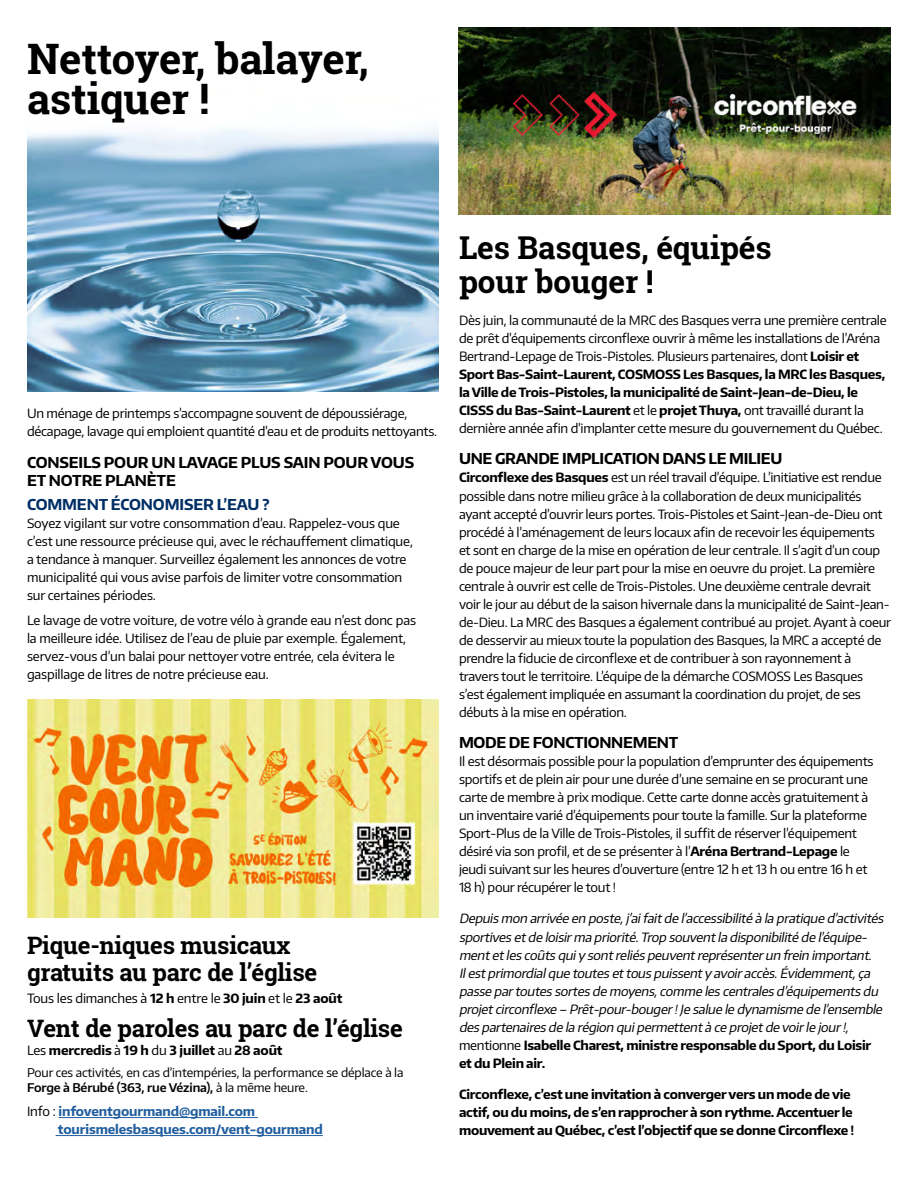
<style>
.page{position:relative;width:918px;height:1188px;background:#fff}
.page>*{position:absolute;margin:0;border:0;box-sizing:border-box;transform-origin:0 0}
.t1{font:700 42px/40.5px "Roboto Slab";letter-spacing:-.005em;color:#000}
.t2{font:700 31.5px/34.5px "Roboto Slab";letter-spacing:-.005em;color:#000}
.t3{font:700 24px/27px "Roboto Slab";letter-spacing:-.01em;color:#000}
.t4{font:700 15px/18px "Encode Sans";letter-spacing:-.02em;color:#000}
.t5{font:700 15px "Encode Sans";letter-spacing:-.01em;color:#002f65}
.t6{font:12.75px/18px "Encode Sans";letter-spacing:-.02em;color:#000}
.t7{font:italic 12.75px/18px "Encode Sans";color:#000}
.t8{font:700 12.75px/18px "Encode Sans";letter-spacing:-.02em;color:#000}
.t9{font:700 12.75px/18px "Encode Sans";letter-spacing:-.01em;color:#215e9e}
.t10{font:12px/15px "Encode Sans";letter-spacing:-.01em;color:#000}
.s1{font-weight:700}
.s2{font-weight:400}
.s3{font-weight:600}
.s4{font-weight:400;color:#000}
.s5{font-style:normal}
.s6{font-weight:700;font-style:normal}
</style>
<div class="page">
<hr style="left:59px;top:1117px;width:199px;height:1px;background:#215e9e">
<hr style="left:56px;top:1135px;width:267px;height:1px;background:#215e9e">
<img style="left:27px;top:700px;width:411px;height:218px">
<img style="left:27px;top:129px;width:411px;height:263px">
<img style="left:459px;top:27px;width:432px;height:188px">
<h1 class="t1" style="left:27px;top:38px;width:343px">Nettoyer, balayer, astiquer !</h1>
<p class="t6" style="left:27px;top:404px;width:412px">Un ménage de printemps s’accompagne souvent de dépoussiérage, décapage, lavage qui emploient quantité d’eau et de produits nettoyants.</p>
<p class="t4" style="left:27px;top:453px;width:389px">CONSEILS POUR UN LAVAGE PLUS SAIN POUR VOUS<br>ET NOTRE PLANÈTE</p>
<p class="t5" style="left:27px;top:495px;width:244px">COMMENT ÉCONOMISER L’EAU ?</p>
<p class="t6" style="left:27px;top:514px;width:388px">Soyez vigilant sur votre consommation d’eau. Rappelez-vous que c’est une ressource précieuse qui, avec le réchauffement climatique, a tendance à manquer. Surveillez également les annonces de votre municipalité qui vous avise parfois de limiter votre consommation sur certaines périodes.</p>
<p class="t6" style="left:27px;top:611px;width:391px">Le lavage de votre voiture, de votre vélo à grande eau n’est donc pas la meilleure idée. Utilisez de l’eau de pluie par exemple. Également, servez-vous d’un balai pour nettoyer votre entrée, cela évitera le gaspillage de litres de notre précieuse eau.</p>
<h3 class="t3" style="left:27px;top:932px;width:292px">Pique-niques musicaux gratuits au parc de l’église</h3>
<p class="t6" style="left:27px;top:989px;width:317px">Tous les dimanches à <span class="s1">12 h</span> entre le <span class="s1">30 juin</span> et le <span class="s1">23 août</span></p>
<h3 class="t3" style="left:27px;top:1015px;width:377px">Vent de paroles au parc de l’église</h3>
<p class="t8" style="left:27px;top:1041px;width:257px"><span class="s2">Les</span> mercredis <span class="s2">à</span> 19 h <span class="s2">du</span> 3 juillet <span class="s2">au</span> 28 août</p>
<p class="t10" style="left:27px;top:1064px;width:378px">Pour ces activités, en cas d’intempéries, la performance se déplace à la<br><span class="s3">Forge à Bérubé (363, rue Vézina),</span> à la même heure.</p>
<p class="t9" style="left:58px;top:1102px;width:266px;text-indent:-31px"><span class="s4">Info :</span> infoventgourmand@gmail.com tourismelesbasques.com/vent-gourmand</p>
<h2 class="t2" style="left:459px;top:230px;width:314px">Les Basques, équipés pour bouger !</h2>
<p class="t6" style="left:459px;top:311px;width:429px">Dès juin, la communauté de la MRC des Basques verra une première centrale de prêt d’équipements circonflexe ouvrir à même les installations de l’Aréna Bertrand-Lepage de Trois-Pistoles. Plusieurs partenaires, dont <span class="s1">Loisir et Sport Bas-Saint-Laurent, COSMOSS Les Basques, la MRC les Basques, la Ville de Trois-Pistoles, la municipalité de Saint-Jean-de-Dieu, le CISSS du Bas-Saint-Laurent</span> et le <span class="s1">projet Thuya,</span> ont travaillé durant la dernière année afin d’implanter cette mesure du gouvernement du Québec.</p>
<p class="t4" style="left:459px;top:449px;width:325px">UNE GRANDE IMPLICATION DANS LE MILIEU</p>
<p class="t6" style="left:459px;top:468px;width:434px"><span class="s1">Circonflexe des Basques</span> est un réel travail d’équipe. L’initiative est rendue possible dans notre milieu grâce à la collaboration de deux municipalités ayant accepté d’ouvrir leurs portes. Trois-Pistoles et Saint-Jean-de-Dieu ont procédé à l’aménagement de leurs locaux afin de recevoir les équipements<br>et sont en charge de la mise en opération de leur centrale. Il s’agit d’un coup de pouce majeur de leur part pour la mise en oeuvre du projet. La première centrale à ouvrir est celle de Trois-Pistoles. Une deuxième centrale devrait voir le jour au début de la saison hivernale dans la municipalité de Saint-Jean&shy;de-Dieu. La MRC des Basques a également contribué au projet. Ayant à coeur de desservir au mieux toute la population des Basques, la MRC a accepté de prendre la fiducie de circonflexe et de contribuer à son rayonnement à travers tout le territoire. L’équipe de la démarche COSMOSS Les Basques s’est également impliquée en assumant la coordination du projet, de ses débuts à la mise en opération.</p>
<p class="t4" style="left:459px;top:733px;width:221px">MODE DE FONCTIONNEMENT</p>
<p class="t6" style="left:459px;top:752px;width:416px">Il est désormais possible pour la population d’emprunter des équipements sportifs et de plein air pour une durée d’une semaine en se procurant une carte de membre à prix modique. Cette carte donne accès gratuitement à un inventaire varié d’équipements pour toute la famille. Sur la plateforme Sport-Plus de la Ville de Trois-Pistoles, il suffit de réserver l’équipement désiré via son profil, et de se présenter à l’<span class="s1">Aréna Bertrand-Lepage</span> le jeudi suivant sur les heures d’ouverture (entre 12 h et 13 h ou entre 16 h et 18 h) pour récupérer le tout !</p>
<p class="t7" style="left:459px;top:909px;width:429px">Depuis mon arrivée en poste,j ’aifaitde l’accessibilité à la pratique d’activités sportives etde loisirma priorité.Trop souventla disponibilité de l’équipe&shy;mentetles coûts quiy sontreliés peuventreprésenterun frein important.<br>Ilestprimordialque toutes ettous puissenty avoiraccès.Évidemment,ça passe partoutes sortes de moyens,comme les centrales d’équipements du projetcirconflexe – Prêt-pour-bouger!Je salue le dynamisme de l’ensemble des partenaires de la région quipermettentà ce projetde voirle jour!, <span class="s5">mentionne</span> <span class="s6">Isabelle Charest, ministre responsable du Sport, du Loisir et du Plein air.</span></p>
<p class="t8" style="left:459px;top:1085px;width:397px">Circonflexe, c’est une invitation à converger vers un mode de vie actif, ou du moins, de s’en rapprocher à son rythme. Accentuer le mouvement au Québec, c’est l’objectif que se donne Circonflexe !</p>
</div>
